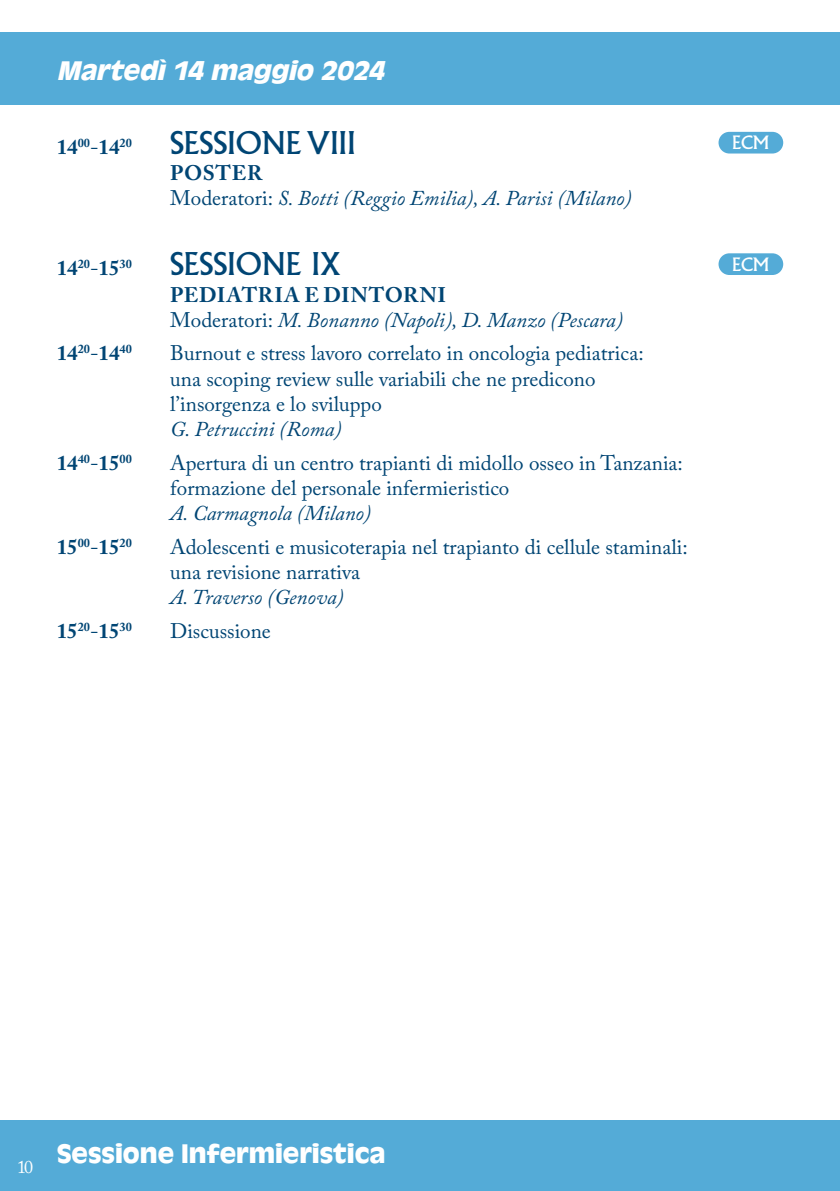
<style>
.page{position:relative;width:840px;height:1191px;background:#fff}
.page>*{position:absolute;margin:0;border:0;box-sizing:border-box;transform-origin:0 0}
.t1{font:30.6px "Albertus MT Std";color:#004574}
.t2{font:700 28px "Antique Oli";color:#fff}
.t3{font:italic 700 28px "Antique Oli";color:#fff}
.t4{font:21px/25.2px "Adobe Caslon Pro";color:#004574}
.t5{font:italic 21px/25.2px "Adobe Caslon Pro";color:#004574}
.t6{font:700 21px "Adobe Caslon Pro";color:#004574}
.t7{font:18px "Albertus MT Std";color:#fff}
.t8{font:18px "Adobe Caslon Pro";color:#fff}
.s1{font-weight:400}
.s2{font-weight:700;font-style:normal}
.s3{font-style:normal}
.s4{font-style:italic}
</style>
<div class="page">
<div style="left:0;top:1120px;width:839px;height:71px;background:#54abd7"></div>
<div style="left:0;top:33px;width:839px;height:72px;background:#54abd7"></div>
<div style="left:718px;top:132px;width:64px;height:21px;background:#54abd7;border-radius:11px"></div>
<div style="left:718px;top:253px;width:64px;height:22px;background:#54abd7;border-radius:11px"></div>
<p class="t3" style="left:57px;top:55px;width:335px">Martedì14 maggio 2024</p>
<p class="t6" style="left:57px;top:134px;width:76px">14<sup>00</sup><span class="s1">-</span>14<sup>20</sup></p>
<p class="t1" style="left:170px;top:125px;width:187px">SESSIONE VIII</p>
<p class="t7" style="left:731px;top:132px;width:38px">ECM</p>
<p class="t5" style="left:170px;top:160px;width:463px"><span class="s2">POSTER<br></span><span class="s3">Moderatori:</span> S. Botti (Reggio Emilia), A. Parisi (Milano)</p>
<p class="t6" style="left:57px;top:255px;width:76px">14<sup>20</sup><span class="s1">-</span>15<sup>30</sup></p>
<p class="t1" style="left:170px;top:246px;width:172px">SESSIONE IX</p>
<p class="t7" style="left:731px;top:254px;width:38px">ECM</p>
<p class="t5" style="left:170px;top:282px;width:454px"><span class="s2">PEDIATRIA E DINTORNI<br></span><span class="s3">Moderatori:</span> M. Bonanno (Napoli), D. Manzo (Pescara)</p>
<p class="t6" style="left:57px;top:341px;width:76px">14<sup>20</sup><span class="s1">-</span>14<sup>40</sup></p>
<p class="t4" style="left:170px;top:340px;width:474px">Burnout e stress lavoro correlato in oncologia pediatrica: una scoping review sulle variabili che ne predicono l’insorgenza e lo sviluppo<br><span class="s4">G. Petruccini (Roma)</span></p>
<p class="t6" style="left:57px;top:450px;width:76px">14<sup>40</sup><span class="s1">-</span>15<sup>00</sup></p>
<p class="t4" style="left:170px;top:450px;width:514px">Apertura di un centro trapianti di midollo osseo in Tanzania: formazione del personale infermieristico<br><span class="s4">A. Carmagnola (Milano)</span></p>
<p class="t6" style="left:57px;top:534px;width:76px">15<sup>00</sup><span class="s1">-</span>15<sup>20</sup></p>
<p class="t4" style="left:170px;top:534px;width:518px">Adolescenti e musicoterapia nel trapianto di cellule staminali: una revisione narrativa<br><span class="s4">A. Traverso (Genova)</span></p>
<p class="t6" style="left:57px;top:618px;width:76px">15<sup>20</sup><span class="s1">-</span>15<sup>30</sup></p>
<p class="t4" style="left:170px;top:618px;width:102px">Discussione</p>
<p class="t8" style="left:17px;top:1155px;width:18px">10</p>
<p class="t2" style="left:57px;top:1138px;width:330px">Sessione Infermieristica</p>
</div>
